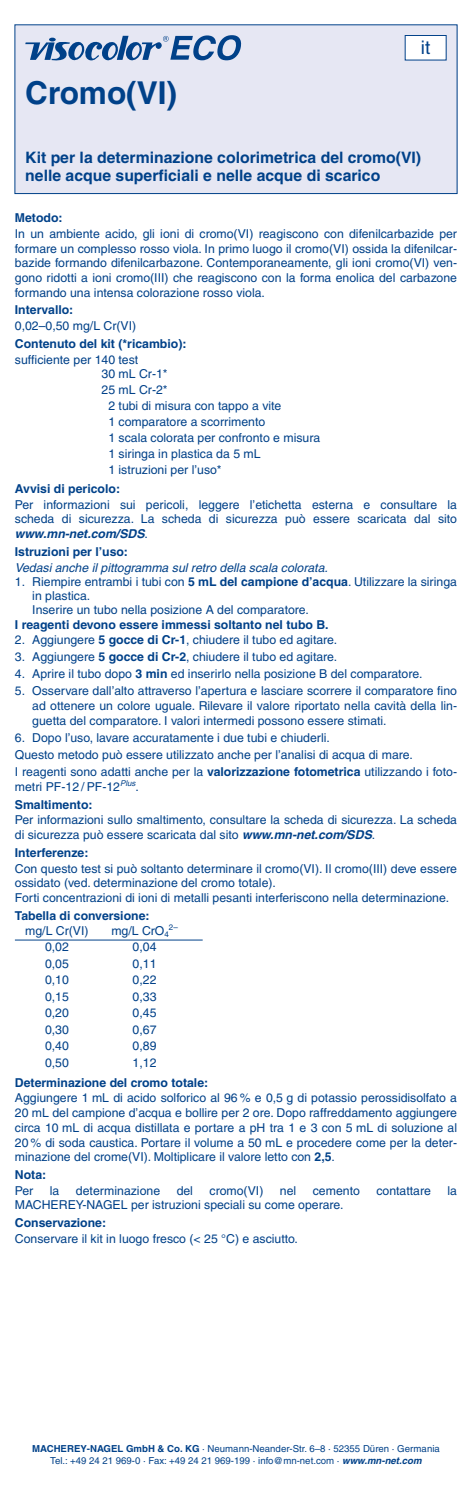
<style>
.page{position:relative;width:472px;height:1489px;background:#fff}
.page>*{position:absolute;margin:0;border:0;box-sizing:border-box;transform-origin:0 0}
.Head{font:700 31.5px "Helvetica LT Pro";color:#004189}
.t1{font:18.72px "Helvetica LT Pro";color:#004189}
.Subhead{font:700 15.75px/17.5px "Helvetica LT Pro";color:#004189}
.Fließtext{font:12.25px/14.7px "Helvetica LT Pro";color:#004189;text-align:justify}
.Überschrift{font:700 12.25px "Helvetica LT Pro";color:#004189}
.Inhalt_Testbesteck_m{font:12.25px "Helvetica LT Pro";color:#004189}
.Fließtext_Abstand_vo{font:12.25px/14.7px "Helvetica LT Pro";color:#004189}
.Umrechnungstabelle{font:12.25px "Helvetica LT Pro";color:#004189}
.Fließtext-2{font:italic 12.25px "Helvetica LT Pro";color:#004189}
.Fließtext-3{font:700 12.25px "Helvetica LT Pro";color:#004189}
.Fließtext_mit_Einzug{font:12.25px "Helvetica LT Pro";color:#004189}
.Adresse{font:9.62px/12.2px "Helvetica LT Pro";color:#004189;text-align:center}
.Umrechnungstabelle-2{font:8.05px "Helvetica LT Pro";color:#004189}
.s1{font-weight:700;font-style:italic}
.s2{font-weight:700}
</style>
<div class="page">
<div style="left:15px;top:25px;width:441px;height:168px;background:#e6e7f3"></div>
<svg style="left:25px;top:35px;width:216px;height:25px"></svg>
<div style="left:14px;top:24px;width:443px;height:170px;border:1px solid #004189"></div>
<hr style="left:15px;top:939px;width:187px;height:1px;background:#004189">
<div style="left:405px;top:35px;width:40px;height:25px;background:#fff"></div>
<div style="left:404px;top:35px;width:42px;height:25px;border:1px solid #004189"></div>
<p class="Head" style="left:25px;top:73px;width:153px">Cromo(VI)</p>
<p class="t1" style="left:420px;top:37px;width:11px">it</p>
<p class="Subhead" style="left:25px;top:149px;width:397px">Kit per la determinazione colorimetrica del cromo(VI) nelle acque superficiali e nelle acque di scarico</p>
<p class="Überschrift" style="left:15px;top:210px;width:49px">Metodo:</p>
<p class="Fließtext" style="left:15px;top:226px;width:443px">In un ambiente acido, gli ioni di cromo(VI) reagiscono con difenilcarbazide per formare un complesso rosso viola. In primo luogo il cromo(VI) ossida la difenilcar&shy;bazide formando difenilcarbazone. Contemporaneamente, gli ioni cromo(VI) ven&shy;gono ridotti a ioni cromo(III) che reagiscono con la forma enolica del carbazone formando una intensa colorazione rosso viola.</p>
<p class="Überschrift" style="left:15px;top:303px;width:60px">Intervallo:</p>
<p class="Fließtext" style="left:15px;top:318px;width:123px">0,02–0,50 mg/L Cr(VI)</p>
<p class="Überschrift" style="left:15px;top:336px;width:173px">Contenuto del kit (*ricambio):</p>
<p class="Fließtext" style="left:15px;top:352px;width:125px">sufficiente per 140 test</p>
<p class="Inhalt_Testbesteck_m" style="left:101px;top:367px;width:68px">30 mL Cr-1*</p>
<p class="Inhalt_Testbesteck_m" style="left:101px;top:383px;width:68px">25 mL Cr-2*</p>
<p class="Inhalt_Testbesteck_m" style="left:108px;top:399px;width:174px">2 tubi di misura con tappo a vite</p>
<p class="Inhalt_Testbesteck_m" style="left:108px;top:415px;width:158px">1 comparatore a scorrimento</p>
<p class="Inhalt_Testbesteck_m" style="left:108px;top:430px;width:213px">1 scala colorata per confronto e misura</p>
<p class="Inhalt_Testbesteck_m" style="left:108px;top:446px;width:154px">1 siringa in plastica da 5 mL</p>
<p class="Inhalt_Testbesteck_m" style="left:108px;top:462px;width:115px">1 istruzioni per l’uso*</p>
<p class="Überschrift" style="left:15px;top:481px;width:107px">Avvisi di pericolo:</p>
<p class="Fließtext" style="left:15px;top:497px;width:443px">Per informazioni sui pericoli, leggere l’etichetta esterna e consultare la scheda di sicurezza. La scheda di sicurezza può essere scaricata dal sito <span class="s1">www.mn-net.com/SDS</span>.</p>
<p class="Überschrift" style="left:15px;top:544px;width:114px">Istruzioni per l’uso:</p>
<p class="Fließtext-2" style="left:15px;top:560px;width:314px">Vedasi anche il pittogramma sul retro della scala colorata.</p>
<p class="Fließtext" style="left:32px;top:574px;width:426px;line-height:14px;text-indent:-17px">1. Riempire entrambi i tubi con <span class="s2">5 mL del campione d’acqua</span>. Utilizzare la siringa in plastica.</p>
<p class="Fließtext_mit_Einzug" style="left:32px;top:603px;width:278px">Inserire un tubo nella posizione A del comparatore.</p>
<p class="Fließtext-3" style="left:15px;top:617px;width:315px">I reagenti devono essere immessi soltanto nel tubo B.</p>
<p class="Fließtext" style="left:15px;top:632px;width:323px">2. Aggiungere <span class="s2">5 gocce di Cr-1</span>, chiudere il tubo ed agitare.</p>
<p class="Fließtext" style="left:15px;top:649px;width:323px">3. Aggiungere <span class="s2">5 gocce di Cr-2</span>, chiudere il tubo ed agitare.</p>
<p class="Fließtext" style="left:15px;top:666px;width:409px">4. Aprire il tubo dopo <span class="s2">3 min</span> ed inserirlo nella posizione B del comparatore.</p>
<p class="Fließtext" style="left:32px;top:683px;width:426px;text-indent:-17px">5. Osservare dall’alto attraverso l’apertura e lasciare scorrere il comparatore fino ad ottenere un colore uguale. Rilevare il valore riportato nella cavità della lin&shy;guetta del comparatore. I valori intermedi possono essere stimati.</p>
<p class="Fließtext" style="left:15px;top:730px;width:316px">6. Dopo l’uso, lavare accuratamente i due tubi e chiuderli.</p>
<p class="Fließtext" style="left:15px;top:747px;width:399px">Questo metodo può essere utilizzato anche per l’analisi di acqua di mare.</p>
<p class="Fließtext_Abstand_vo" style="left:15px;top:764px;width:443px">I reagenti sono adatti anche per la <span class="s2">valorizzazione fotometrica</span> utilizzando i foto&shy;metri PF-12 / PF-12<sup>Plus</sup>.</p>
<p class="Überschrift" style="left:15px;top:796px;width:79px">Smaltimento:</p>
<p class="Fließtext" style="left:15px;top:812px;width:443px">Per informazioni sullo smaltimento, consultare la scheda di sicurezza. La scheda di sicurezza può essere scaricata dal sito <span class="s1">www.mn-net.com/SDS</span>.</p>
<p class="Überschrift" style="left:15px;top:845px;width:75px">Interferenze:</p>
<p class="Fließtext" style="left:15px;top:860px;width:443px">Con questo test si può soltanto determinare il cromo(VI). Il cromo(III) deve essere ossidato (ved. determinazione del cromo totale).</p>
<p class="Fließtext" style="left:15px;top:890px;width:435px">Forti concentrazioni di ioni di metalli pesanti interferiscono nella determinazione.</p>
<p class="Überschrift" style="left:15px;top:907px;width:136px">Tabella di conversione:</p>
<p class="Umrechnungstabelle" style="left:25px;top:923px;width:65px">mg/L Cr(VI)</p>
<p class="Umrechnungstabelle" style="left:111px;top:923px;width:59px">mg/L CrO<sub>4</sub></p>
<p class="Umrechnungstabelle-2" style="left:169px;top:922px;width:10px">2–</p>
<p class="Umrechnungstabelle" style="left:45px;top:939px;width:25px">0,02</p>
<p class="Umrechnungstabelle" style="left:132px;top:939px;width:25px">0,04</p>
<p class="Umrechnungstabelle" style="left:45px;top:956px;width:25px">0,05</p>
<p class="Umrechnungstabelle" style="left:132px;top:956px;width:25px">0,11</p>
<p class="Umrechnungstabelle" style="left:45px;top:972px;width:25px">0,10</p>
<p class="Umrechnungstabelle" style="left:132px;top:972px;width:25px">0,22</p>
<p class="Umrechnungstabelle" style="left:45px;top:989px;width:25px">0,15</p>
<p class="Umrechnungstabelle" style="left:132px;top:989px;width:25px">0,33</p>
<p class="Umrechnungstabelle" style="left:45px;top:1005px;width:25px">0,20</p>
<p class="Umrechnungstabelle" style="left:132px;top:1005px;width:25px">0,45</p>
<p class="Umrechnungstabelle" style="left:45px;top:1022px;width:25px">0,30</p>
<p class="Umrechnungstabelle" style="left:132px;top:1022px;width:25px">0,67</p>
<p class="Umrechnungstabelle" style="left:45px;top:1038px;width:25px">0,40</p>
<p class="Umrechnungstabelle" style="left:132px;top:1038px;width:25px">0,89</p>
<p class="Umrechnungstabelle" style="left:45px;top:1055px;width:25px">0,50</p>
<p class="Umrechnungstabelle" style="left:132px;top:1055px;width:25px">1,12</p>
<p class="Überschrift" style="left:15px;top:1074px;width:195px">Determinazione del cromo totale:</p>
<p class="Fließtext" style="left:15px;top:1090px;width:443px">Aggiungere 1 mL di acido solforico al 96 % e 0,5 g di potassio perossidisolfato a 20 mL del campione d’acqua e bollire per 2 ore. Dopo raffreddamento aggiungere circa 10 mL di acqua distillata e portare a pH tra 1 e 3 con 5 mL di soluzione al 20 % di soda caustica. Portare il volume a 50 mL e procedere come per la deter&shy;minazione del crome(VI). Moltiplicare il valore letto con <span class="s2">2,5</span>.</p>
<p class="Überschrift" style="left:15px;top:1167px;width:33px">Nota:</p>
<p class="Fließtext" style="left:15px;top:1182px;width:20px">Per</p>
<p class="Fließtext" style="left:50px;top:1182px;width:11px">la</p>
<p class="Fließtext" style="left:76px;top:1182px;width:86px">determinazione</p>
<p class="Fließtext" style="left:176px;top:1182px;width:18px">del</p>
<p class="Fließtext" style="left:209px;top:1182px;width:55px">cromo(VI)</p>
<p class="Fließtext" style="left:280px;top:1182px;width:18px">nel</p>
<p class="Fließtext" style="left:312px;top:1182px;width:48px">cemento</p>
<p class="Fließtext" style="left:376px;top:1182px;width:56px">contattare</p>
<p class="Fließtext" style="left:447px;top:1182px;width:11px">la</p>
<p class="Fließtext" style="left:15px;top:1197px;width:330px">MACHEREY-NAGEL per istruzioni speciali su come operare.</p>
<p class="Überschrift" style="left:15px;top:1215px;width:93px">Conservazione:</p>
<p class="Fließtext" style="left:15px;top:1231px;width:284px">Conservare il kit in luogo fresco (&lt; 25 °C) e asciutto.</p>
<p class="Adresse" style="left:32px;top:1442px;width:409px"><span class="s2">MACHEREY-NAGEL GmbH &amp; Co. KG</span> · Neumann-Neander-Str. 6–8 · 52355 Düren · Germania<br>Tel.: +49 24 21 969-0 · Fax: +49 24 21 969-199 · info@mn-net.com · <span class="s1">www.mn-net.com</span></p>
</div>
